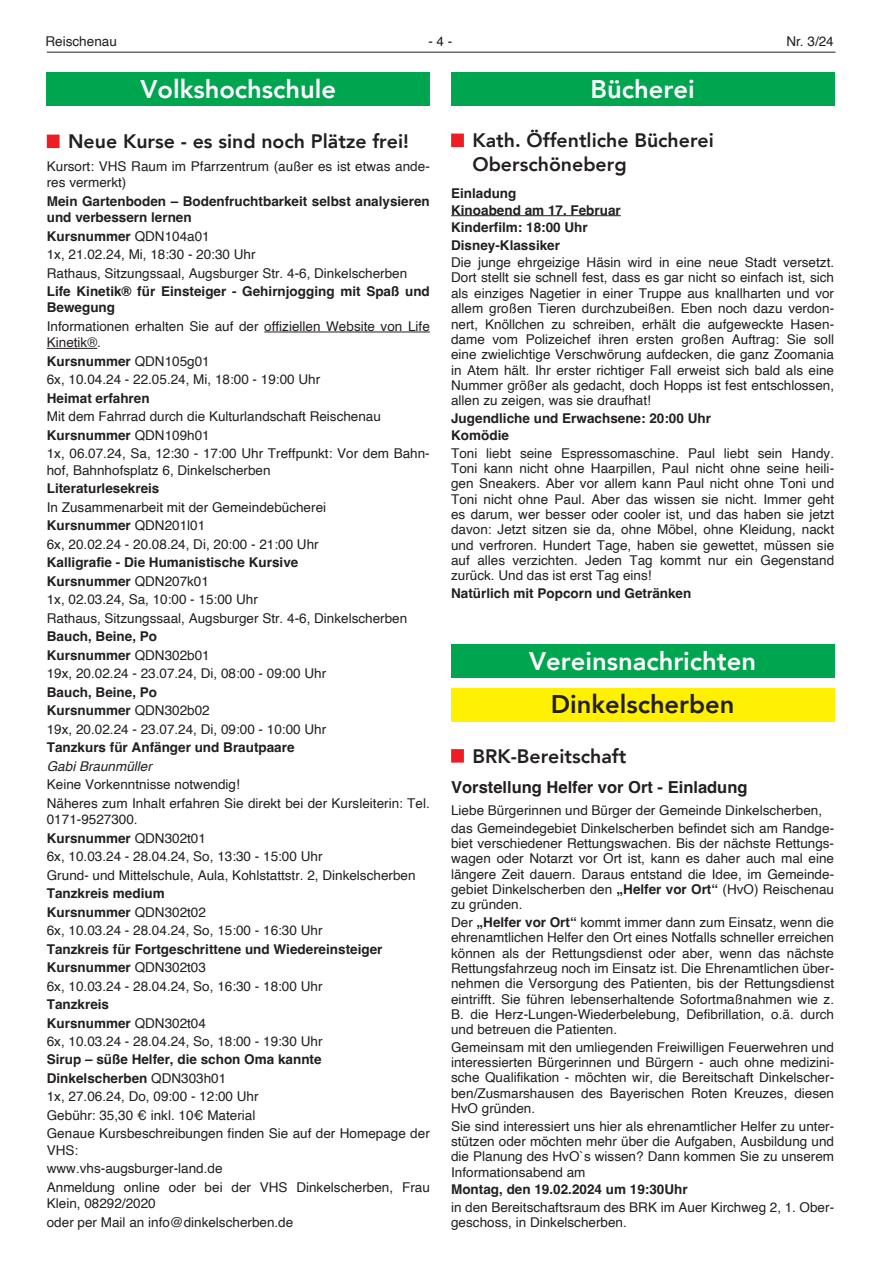
<style>
.page{position:relative;width:881px;height:1263px;background:#fff}
.page>*{position:absolute;margin:0;border:0;box-sizing:border-box;transform-origin:0 0}
.t1{font:800 25.5px "Avenir";color:#fff}
.t2{font:800 25.5px "Avenir";color:#231f20}
.t3{font:800 19.5px/23.7px "Avenir";color:#231f20}
.t4{font:700 16.5px "Helvetica";color:#231f20}
.t5{font:13.5px/15.3px "Helvetica";color:#231f20}
.t6{font:700 13.5px/17.1px "Helvetica";color:#231f20}
.t7{font:italic 13.5px "Helvetica";color:#231f20}
.s1{font-weight:700}
.s2{font-weight:400}
</style>
<div class="page">
<hr style="left:47px;top:52px;width:788px;height:1px;background:#231f20">
<div style="left:451px;top:72px;width:382px;height:34px;background:#00a54f"></div>
<div style="left:451px;top:134px;width:12px;height:13px;background:#ee1d23"></div>
<hr style="left:451px;top:215px;width:169px;height:1px;background:#231f20">
<div style="left:451px;top:644px;width:382px;height:34px;background:#00a54f"></div>
<div style="left:451px;top:688px;width:382px;height:34px;background:#fff101"></div>
<div style="left:451px;top:749px;width:12px;height:14px;background:#ee1d23"></div>
<div style="left:47px;top:72px;width:382px;height:34px;background:#00a54f"></div>
<div style="left:47px;top:135px;width:13px;height:13px;background:#ee1d23"></div>
<hr style="left:264px;top:332px;width:165px;height:1px;background:#231f20">
<hr style="left:47px;top:348px;width:50px;height:1px;background:#231f20">
<p class="t5" style="left:45px;top:34px;width:73px">Reischenau</p>
<p class="t5" style="left:428px;top:34px;width:26px">- 4 -</p>
<p class="t5" style="left:786px;top:34px;width:49px">Nr. 3/24</p>
<h1 class="t1" style="left:590px;top:69px;width:105px">Bücherei</h1>
<h2 class="t3" style="left:472px;top:128px;width:243px">Kath. Öffentliche Bücherei<br>Oberschöneberg</h2>
<p class="t6" style="left:451px;top:186px;width:171px">Einladung<br>Kinoabend am 17. Februar<br>Kinderfilm: 18:00 Uhr<br>Disney-Klassiker</p>
<p class="t5" style="left:451px;top:255px;width:384px;text-align:justify">Die junge ehrgeizige Häsin wird in eine neue Stadt versetzt.<br>Dort stellt sie schnell fest, dass es gar nicht so einfach ist, sich als einziges Nagetier in einer Truppe aus knallharten und vor allem großen Tieren durchzubeißen. Eben noch dazu verdon&shy;nert, Knöllchen zu schreiben, erhält die aufgeweckte Hasen&shy;dame vom Polizeichef ihren ersten großen Auftrag: Sie soll eine zwielichtige Verschwörung aufdecken, die ganz Zoomania in Atem hält. Ihr erster richtiger Fall erweist sich bald als eine Nummer größer als gedacht, doch Hopps ist fest entschlossen, allen zu zeigen, was sie draufhat!</p>
<p class="t6" style="left:451px;top:411px;width:261px">Jugendliche und Erwachsene: 20:00 Uhr<br>Komödie</p>
<p class="t5" style="left:451px;top:446px;width:384px;text-align:justify">Toni liebt seine Espressomaschine. Paul liebt sein Handy.<br>Toni kann nicht ohne Haarpillen, Paul nicht ohne seine heili&shy;gen Sneakers. Aber vor allem kann Paul nicht ohne Toni und Toni nicht ohne Paul. Aber das wissen sie nicht. Immer geht es darum, wer besser oder cooler ist, und das haben sie jetzt davon: Jetzt sitzen sie da, ohne Möbel, ohne Kleidung, nackt und verfroren. Hundert Tage, haben sie gewettet, müssen sie auf alles verzichten. Jeden Tag kommt nur ein Gegenstand zurück. Und das ist erst Tag eins!</p>
<p class="t6" style="left:451px;top:586px;width:242px">Natürlich mit Popcorn und Getränken</p>
<h1 class="t1" style="left:140px;top:69px;width:197px">Volkshochschule</h1>
<h2 class="t3" style="left:68px;top:129px;width:342px">Neue Kurse - es sind noch Plätze frei!</h2>
<p class="t5" style="left:47px;top:158px;width:384px;line-height:16.4px">Kursort: VHS Raum im Pfarrzentrum (außer es ist etwas ande&shy;res vermerkt)</p>
<p class="t6" style="left:47px;top:194px;width:384px;line-height:16.4px">Mein Gartenboden – Bodenfruchtbarkeit selbst analysieren und verbessern lernen</p>
<p class="t5" style="left:47px;top:227px;width:362px;line-height:18.5px"><span class="s1">Kursnummer</span> QDN104a01<br>1x, 21.02.24, Mi, 18:30 - 20:30 Uhr<br>Rathaus, Sitzungssaal, Augsburger Str. 4-6, Dinkelscherben</p>
<p class="t6" style="left:47px;top:285px;width:384px;line-height:16.4px">Life Kinetik® für Einsteiger - Gehirnjogging mit Spaß und<br>Bewegung</p>
<p class="t5" style="left:47px;top:318px;width:384px;line-height:16.4px">Informationen erhalten Sie auf der offiziellen Website von Life<br>Kinetik®.</p>
<p class="t5" style="left:47px;top:352px;width:275px;line-height:18.5px"><span class="s1">Kursnummer</span> QDN105g01<br>6x, 10.04.24 - 22.05.24, Mi, 18:00 - 19:00 Uhr</p>
<p class="t6" style="left:47px;top:391px;width:104px">Heimat erfahren</p>
<p class="t5" style="left:47px;top:408px;width:384px;line-height:18.5px">Mit dem Fahrrad durch die Kulturlandschaft Reischenau<br><span class="s1">Kursnummer</span> QDN109h01<br>1x, 06.07.24, Sa, 12:30 - 17:00 Uhr Treffpunkt: Vor dem Bahn-</p>
<p class="t5" style="left:47px;top:463px;width:225px">hof, Bahnhofsplatz 6, Dinkelscherben</p>
<p class="t6" style="left:47px;top:481px;width:114px">Literaturlesekreis</p>
<p class="t5" style="left:47px;top:498px;width:281px;line-height:18.5px">In Zusammenarbeit mit der Gemeindebücherei<br><span class="s1">Kursnummer</span> QDN201l01<br>6x, 20.02.24 - 20.08.24, Di, 20:00 - 21:00 Uhr</p>
<p class="t5" style="left:47px;top:554px;width:362px;line-height:18.5px"><span class="s1">Kalligrafie - Die Humanistische Kursive<br>Kursnummer</span> QDN207k01<br>1x, 02.03.24, Sa, 10:00 - 15:00 Uhr<br>Rathaus, Sitzungssaal, Augsburger Str. 4-6, Dinkelscherben</p>
<p class="t5" style="left:47px;top:628px;width:281px;line-height:18.5px"><span class="s1">Bauch, Beine, Po<br>Kursnummer</span> QDN302b01<br>19x, 20.02.24 - 23.07.24, Di, 08:00 - 09:00 Uhr</p>
<p class="t5" style="left:47px;top:683px;width:281px;line-height:18.5px"><span class="s1">Bauch, Beine, Po<br>Kursnummer</span> QDN302b02<br>19x, 20.02.24 - 23.07.24, Di, 09:00 - 10:00 Uhr</p>
<p class="t6" style="left:47px;top:740px;width:249px">Tanzkurs für Anfänger und Brautpaare</p>
<p class="t7" style="left:47px;top:755px;width:107px">Gabi Braunmüller</p>
<p class="t5" style="left:47px;top:775px;width:384px;line-height:18.5px">Keine Vorkenntnisse notwendig!<br>Näheres zum Inhalt erfahren Sie direkt bei der Kursleiterin: Tel.</p>
<p class="t5" style="left:47px;top:810px;width:370px;line-height:18.5px">0171-9527300.<br><span class="s1">Kursnummer</span> QDN302t01<br>6x, 10.03.24 - 28.04.24, So, 13:30 - 15:00 Uhr<br>Grund- und Mittelschule, Aula, Kohlstattstr. 2, Dinkelscherben</p>
<p class="t5" style="left:47px;top:884px;width:277px;line-height:18.5px"><span class="s1">Tanzkreis medium<br>Kursnummer</span> QDN302t02<br>6x, 10.03.24 - 28.04.24, So, 15:00 - 16:30 Uhr</p>
<p class="t6" style="left:47px;top:941px;width:337px;line-height:18.5px">Tanzkreis für Fortgeschrittene und Wiedereinsteiger<br>Kursnummer <span class="s2">QDN302t03<br>6x, 10.03.24 - 28.04.24, So, 16:30 - 18:00 Uhr</span></p>
<p class="t5" style="left:47px;top:995px;width:277px;line-height:18.5px"><span class="s1">Tanzkreis<br>Kursnummer</span> QDN302t04<br>6x, 10.03.24 - 28.04.24, So, 18:00 - 19:30 Uhr</p>
<p class="t5" style="left:47px;top:1051px;width:384px;line-height:18.5px"><span class="s1">Sirup – süße Helfer, die schon Oma kannte<br>Dinkelscherben</span> QDN303h01<br>1x, 27.06.24, Do, 09:00 - 12:00 Uhr<br>Gebühr: 35,30 € inkl. 10€ Material<br>Genaue Kursbeschreibungen finden Sie auf der Homepage der</p>
<p class="t5" style="left:47px;top:1141px;width:384px;line-height:18.5px">VHS:<br>www.vhs-augsburger-land.de<br>Anmeldung online oder bei der VHS Dinkelscherben, Frau</p>
<p class="t5" style="left:47px;top:1195px;width:248px;line-height:18.5px">Klein, 08292/2020<br>oder per Mail an info@dinkelscherben.de</p>
<h1 class="t1" style="left:529px;top:641px;width:228px">Vereinsnachrichten</h1>
<h1 class="t2" style="left:550px;top:685px;width:185px">Dinkelscherben</h1>
<h2 class="t3" style="left:472px;top:744px;width:155px">BRK-Bereitschaft</h2>
<p class="t4" style="left:451px;top:777px;width:298px">Vorstellung Helfer vor Ort - Einladung</p>
<p class="t5" style="left:451px;top:802px;width:384px;line-height:17.4px">Liebe Bürgerinnen und Bürger der Gemeinde Dinkelscherben, das Gemeindegebiet Dinkelscherben befindet sich am Randge-</p>
<p class="t5" style="left:451px;top:836px;width:384px;text-align:justify">biet verschiedener Rettungswachen. Bis der nächste Rettungs&shy;wagen oder Notarzt vor Ort ist, kann es daher auch mal eine längere Zeit dauern. Daraus entstand die Idee, im Gemeinde&shy;gebiet Dinkelscherben den <span class="s1">„Helfer vor Ort“</span> (HvO) Reischenau zu gründen.</p>
<p class="t5" style="left:451px;top:915px;width:384px;text-align:justify">Der <span class="s1">„Helfer vor Ort“</span> kommt immer dann zum Einsatz, wenn die ehrenamtlichen Helfer den Ort eines Notfalls schneller erreichen können als der Rettungsdienst oder aber, wenn das nächste Rettungsfahrzeug noch im Einsatz ist. Die Ehrenamtlichen über&shy;nehmen die Versorgung des Patienten, bis der Rettungsdienst eintrifft. Sie führen lebenserhaltende Sofortmaßnahmen wie z.<br>B. die Herz-Lungen-Wiederbelebung, Defibrillation, o.ä. durch und betreuen die Patienten.</p>
<p class="t5" style="left:451px;top:1040px;width:384px;text-align:justify">Gemeinsam mit den umliegenden Freiwilligen Feuerwehren und interessierten Bürgerinnen und Bürgern - auch ohne medizini&shy;sche Qualifikation - möchten wir, die Bereitschaft Dinkelscher&shy;ben/Zusmarshausen des Bayerischen Roten Kreuzes, diesen HvO gründen.</p>
<p class="t5" style="left:451px;top:1119px;width:384px;text-align:justify">Sie sind interessiert uns hier als ehrenamtlicher Helfer zu unter&shy;stützen oder möchten mehr über die Aufgaben, Ausbildung und die Planung des HvO`s wissen? Dann kommen Sie zu unserem Informationsabend am</p>
<p class="t6" style="left:451px;top:1182px;width:238px">Montag, den 19.02.2024 um 19:30Uhr</p>
<p class="t5" style="left:451px;top:1199px;width:384px">in den Bereitschaftsraum des BRK im Auer Kirchweg 2, 1. Ober&shy;geschoss, in Dinkelscherben.</p>
</div>
